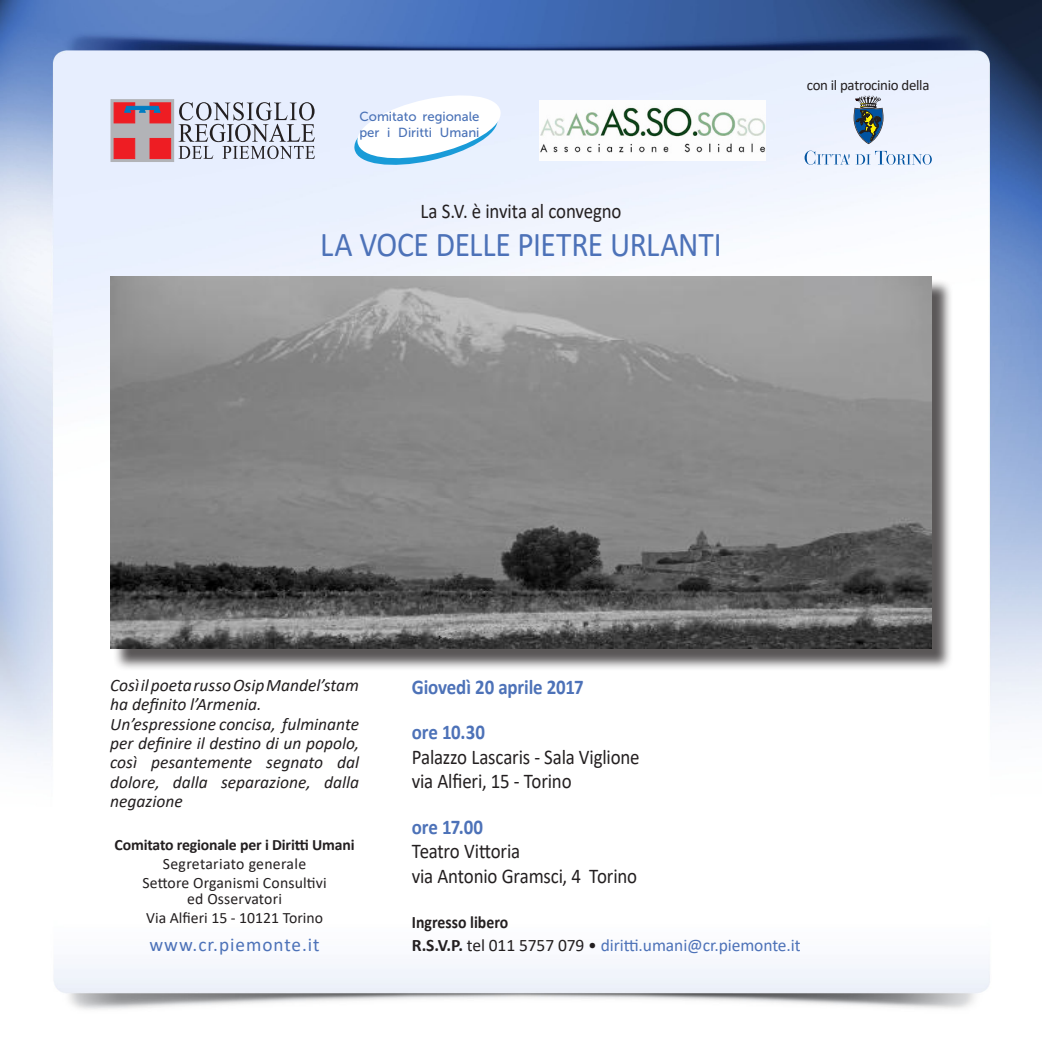
<style>
.page{position:relative;width:1042px;height:1042px;background:#fff}
.page>*{position:absolute;margin:0;border:0;box-sizing:border-box;transform-origin:0 0}
.t1{font:35px "Calibri";letter-spacing:-.01em;color:#4d72b8;scale:.9 1}
.t2{font:21px "Calibri";letter-spacing:-.01em;color:#231f20;scale:.9 1}
.t3{font:700 21px "Calibri";letter-spacing:-.01em;color:#4d72b8;scale:.9 1}
.t4{font:19.25px "Calibri";letter-spacing:.05em;color:#4d72b8}
.t5{font:italic 17.5px/19.2px "Calibri";color:#231f20}
.t6{font:17.5px "Calibri";letter-spacing:-.005em;color:#4d72b8}
.t7{font:700 17.5px "Calibri";color:#231f20;scale:.9 1}
.t8{font:15.75px "Calibri";letter-spacing:.01em;color:#231f20}
.t9{font:700 15.75px "Calibri";letter-spacing:-.01em;color:#231f20}
.t10{font:14.88px "Calibri";letter-spacing:-.02em;color:#231f20}
.t11{font:13.12px/15.8px "Museo Sans 500";color:#4a72b7}
.s1{font-weight:700;color:#231f20}
.s2{color:#231f20}
</style>
<div class="page">
<img style="left:0;top:0;width:1042px;height:1010px">
<div style="left:111px;top:100px;width:63px;height:61px;background:#b2b3b7"></div>
<div style="left:110px;top:99px;width:64px;height:63px;border:1px solid #b2b3b7"></div>
<div style="left:150px;top:138px;width:21px;height:21px;background:#ee1d23"></div>
<div style="left:114px;top:138px;width:21px;height:21px;background:#ee1d23"></div>
<div style="left:114px;top:102px;width:21px;height:21px;background:#ee1d23;border:1px solid #ee1d23"></div>
<div style="left:150px;top:102px;width:21px;height:21px;background:#ee1d23;border:1px solid #ee1d23"></div>
<svg style="left:124px;top:105px;width:37px;height:8px"></svg>
<svg style="left:179px;top:102px;width:136px;height:57px;background:#babfcb"></svg>
<svg style="left:355px;top:95px;width:145px;height:70px"></svg>
<svg style="left:853px;top:95px;width:30px;height:49px"></svg>
<svg style="left:855px;top:151px;width:77px;height:14px"></svg>
<svg style="left:804px;top:151px;width:45px;height:14px"></svg>
<div style="left:113px;top:279px;width:840px;height:391px;background:#231f20;opacity:.75"></div>
<img style="left:110px;top:276px;width:822px;height:373px">
<img style="left:540px;top:100px;width:225px;height:61px">
<p class="t11" style="left:359px;top:109px;width:122px">Comitato regionale per i Diritti Umani</p>
<p class="t2" style="left:420px;top:197px;width:225px">La S.V. è invita al convegno</p>
<p class="t1" style="left:320px;top:220px;width:447px">LA VOCE DELLE PIETRE URLANTI</p>
<p class="t10" style="left:807px;top:75px;width:124px">con il patrocinio della</p>
<p class="t5" style="left:110px;top:675px;width:250px">Così il poeta russo Osip Mandel’stam ha definito l’Armenia.</p>
<p class="t5" style="left:110px;top:713px;width:250px;text-align:justify">Un’espressione concisa, fulminante per definire il destino di un popolo, così pesantemente segnato dal dolore, dalla separazione, dalla negazione</p>
<p class="t9" style="left:115px;top:833px;width:242px">Comitato regionale per i Diritti Umani</p>
<p class="t8" style="left:163px;top:853px;width:145px">Segretariato generale</p>
<p class="t8" style="left:142px;top:872px;width:186px">Settore Organismi Consultivi</p>
<p class="t8" style="left:187px;top:888px;width:96px">ed Osservatori</p>
<p class="t8" style="left:146px;top:907px;width:178px">Via Alfieri 15 - 10121 Torino</p>
<p class="t4" style="left:149px;top:931px;width:172px">www.cr.piemonte.it</p>
<p class="t3" style="left:412px;top:672px;width:193px">Giovedì 20 aprile 2017</p>
<p class="t3" style="left:412px;top:717px;width:83px">ore 10.30</p>
<p class="t2" style="left:412px;top:742px;width:255px">Palazzo Lascaris - Sala Viglione</p>
<p class="t2" style="left:412px;top:767px;width:179px">via Alfieri, 15 - Torino</p>
<p class="t3" style="left:412px;top:812px;width:81px">ore 17.00</p>
<p class="t2" style="left:412px;top:837px;width:122px">Teatro Vittoria</p>
<p class="t2" style="left:412px;top:861px;width:252px">via Antonio Gramsci, 4 Torino</p>
<p class="t7" style="left:412px;top:910px;width:109px">Ingresso libero</p>
<p class="t6" style="left:412px;top:933px;width:390px"><span class="s1">R.S.V.P.</span> <span class="s2">tel 011 5757 079 •</span> diritti.umani@cr.piemonte.it</p>
</div>
